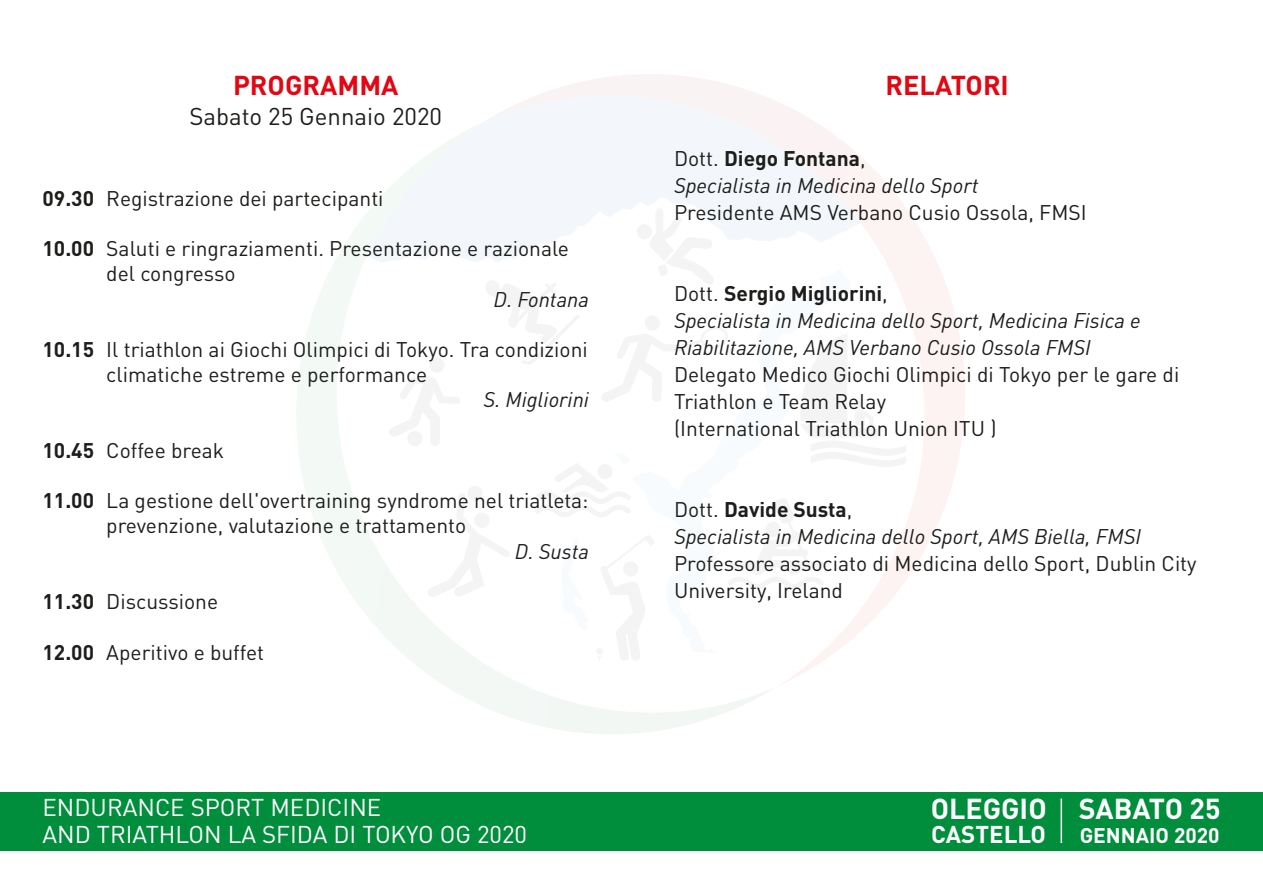
<style>
.page{position:relative;width:1263px;height:893px;background:#fff}
.page>*{position:absolute;margin:0;border:0;box-sizing:border-box;transform-origin:0 0}
.t1{font:700 28.5px "DIN";color:#fff}
.t2{font:700 27px "DIN";color:#e30613}
.t3{font:24px/27px "DIN";color:#fff}
.t4{font:24px "DIN";color:#1d1d1b}
.t5{font:700 24px "DIN";color:#fff}
.t6{font:21px/25.2px "DIN";color:#1d1d1b}
.t7{font:italic 21px/27px "DIN";color:#1d1d1b}
.t8{font:700 21px "DIN";color:#fff}
.s1{font-weight:700}
.s2{font-style:normal}
.s3{font-weight:700;font-style:normal}
</style>
<div class="page">
<svg style="left:297px;top:124px;width:475px;height:610px"></svg>
<svg style="left:482px;top:74px;width:483px;height:613px"></svg>
<svg style="left:797px;top:333px;width:109px;height:135px"></svg>
<div style="left:0;top:792px;width:1263px;height:58px;background:#008e3d"></div>
<hr style="left:1060px;top:799px;width:2px;height:44px;background:#fff">
<p class="t2" style="left:233px;top:68px;width:167px">PROGRAMMA</p>
<p class="t4" style="left:189px;top:102px;width:254px">Sabato 25 Gennaio 2020</p>
<p class="t6" style="left:43px;top:185px;width:343px"><span class="s1">09.30</span> Registrazione dei partecipanti</p>
<p class="t6" style="left:106px;top:236px;width:464px;text-indent:-64px"><span class="s1">10.00</span> Saluti e ringraziamenti. Presentazione e razionale del congresso</p>
<p class="t7" style="left:494px;top:285px;width:97px">D. Fontana</p>
<p class="t6" style="left:106px;top:336px;width:483px;text-indent:-64px"><span class="s1">10.15</span> Il triathlon ai Giochi Olimpici di Tokyo. Tra condizioni climatiche estreme e performance</p>
<p class="t7" style="left:483px;top:386px;width:107px">S. Migliorini</p>
<p class="t6" style="left:43px;top:437px;width:183px"><span class="s1">10.45</span> Coffee break</p>
<p class="t6" style="left:106px;top:488px;width:484px;text-indent:-64px"><span class="s1">11.00</span> La gestione dell'overtraining syndrome nel triatleta: prevenzione, valutazione e trattamento</p>
<p class="t7" style="left:515px;top:537px;width:76px">D. Susta</p>
<p class="t6" style="left:43px;top:588px;width:177px"><span class="s1">11.30</span> Discussione</p>
<p class="t6" style="left:43px;top:639px;width:223px"><span class="s1">12.00</span> Aperitivo e buffet</p>
<p class="t3" style="left:43px;top:793px;width:486px">ENDURANCE SPORT MEDICINE<br>AND TRIATHLON LA SFIDA DI TOKYO OG 2020</p>
<p class="t2" style="left:885px;top:68px;width:125px">RELATORI</p>
<p class="t7" style="left:674px;top:144px;width:306px"><span class="s2">Dott.</span> <span class="s3">Diego Fontana</span><span class="s2">,<br></span>Specialista in Medicina dello Sport</p>
<p class="t6" style="left:674px;top:199px;width:414px">Presidente AMS Verbano Cusio Ossola, FMSI</p>
<p class="t7" style="left:674px;top:279px;width:468px"><span class="s2">Dott.</span> <span class="s3">Sergio Migliorini</span><span class="s2">,<br></span>Specialista in Medicina dello Sport, Medicina Fisica e<br>Riabilitazione, AMS Verbano Cusio Ossola FMSI</p>
<p class="t6" style="left:674px;top:360px;width:507px;line-height:27px">Delegato Medico Giochi Olimpici di Tokyo per le gare di<br>Triathlon e Team Relay<br>(International Triathlon Union ITU )</p>
<p class="t7" style="left:674px;top:495px;width:469px"><span class="s2">Dott.</span> <span class="s3">Davide Susta</span><span class="s2">,<br></span>Specialista in Medicina dello Sport, AMS Biella, FMSI</p>
<p class="t6" style="left:674px;top:549px;width:524px;line-height:27px">Professore associato di Medicina dello Sport, Dublin City<br>University, Ireland</p>
<h1 class="t1" style="left:931px;top:790px;width:117px">OLEGGIO</h1>
<p class="t5" style="left:931px;top:818px;width:116px">CASTELLO</p>
<h1 class="t1" style="left:1079px;top:790px;width:143px">SABATO 25</h1>
<p class="t8" style="left:1080px;top:821px;width:141px">GENNAIO 2020</p>
</div>
